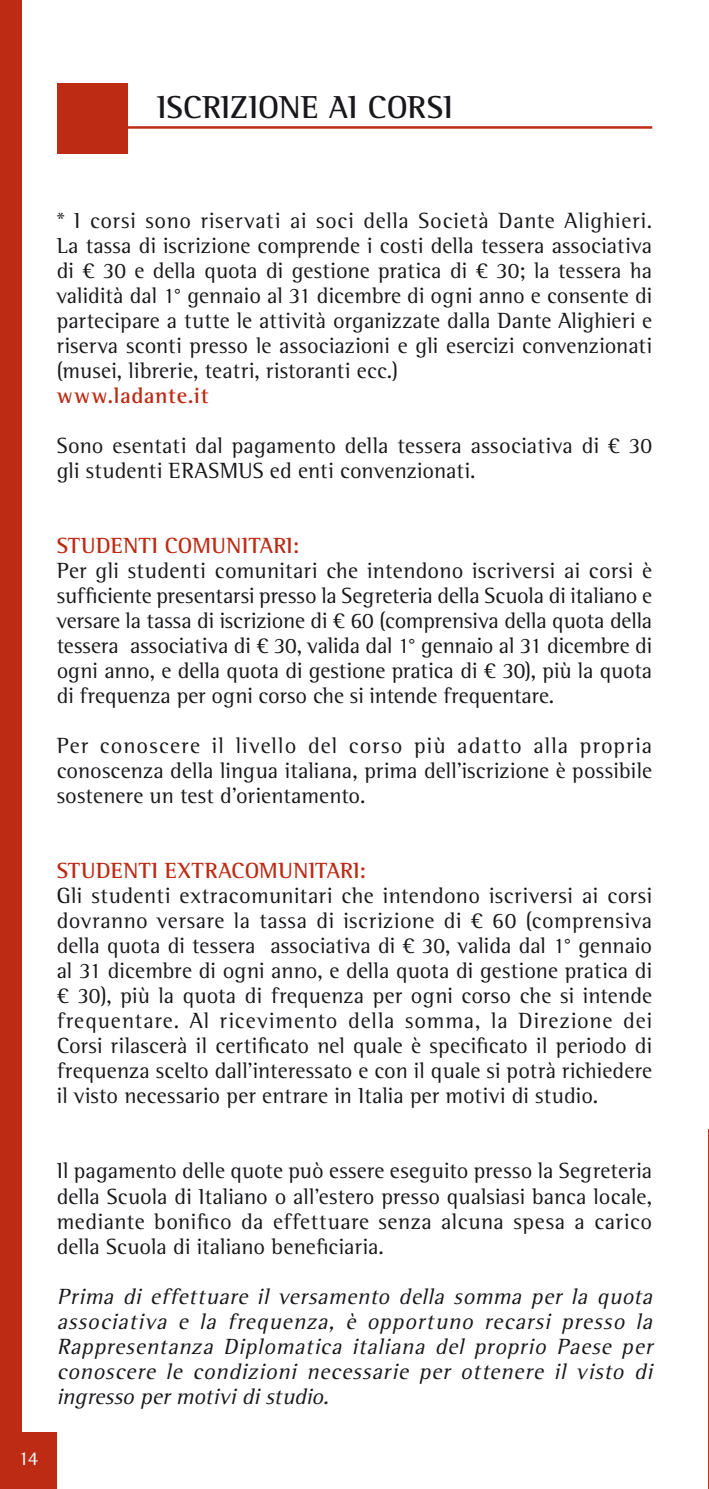
<style>
.page{position:relative;width:709px;height:1489px;background:#fff}
.page>*{position:absolute;margin:0;border:0;box-sizing:border-box;transform-origin:0 0}
.t1{font:700 32.5px "Rotis Semi Serif Std";color:#1a171c}
.t2{font:22.5px/25px "Rotis Semi Serif Std";letter-spacing:.01em;color:#1a171c;text-align:justify}
.t3{font:italic 22.5px/25px "Rotis Semi Serif Std";color:#1a171c;text-align:justify}
.t4{font:700 22.5px "Rotis Semi Serif Std";letter-spacing:.015em;color:#bd2b15}
.t5{font:20px "Rotis Semi Serif Std";color:#fff}
</style>
<div class="page">
<hr style="left:708px;top:1129px;width:1px;height:359px;background:#bd2b15">
<div style="left:57px;top:83px;width:71px;height:71px;background:#bd2b15"></div>
<hr style="left:121px;top:126px;width:531px;height:3px;background:#bd2b15">
<div style="left:0;top:0;width:22px;height:1488px;background:#bd2b15"></div>
<div style="left:0;top:1431px;width:57px;height:57px;background:#bd2b15"></div>
<h1 class="t1" style="left:157px;top:87px;width:297px">ISCRIZIONE AI CORSI</h1>
<p class="t2" style="left:57px;top:208px;width:597px">* I corsi sono riservati ai soci della Società Dante Alighieri.<br>La tassa di iscrizione comprende i costi della tessera associativa di € 30 e della quota di gestione pratica di € 30; la tessera ha validità dal 1° gennaio al 31 dicembre di ogni anno e consente di partecipare a tutte le attività organizzate dalla Dante Alighieri e riserva sconti presso le associazioni e gli esercizi convenzionati (musei, librerie, teatri, ristoranti ecc.)</p>
<p class="t4" style="left:57px;top:382px;width:153px">www.ladante.it</p>
<p class="t2" style="left:57px;top:433px;width:597px">Sono esentati dal pagamento della tessera associativa di € 30 gli studenti ERASMUS ed enti convenzionati.</p>
<p class="t4" style="left:57px;top:532px;width:244px">STUDENTI COMUNITARI:</p>
<p class="t2" style="left:57px;top:558px;width:597px">Per gli studenti comunitari che intendono iscriversi ai corsi è sufficiente presentarsi presso la Segreteria della Scuola di italiano e versare la tassa di iscrizione di € 60 (comprensiva della quota della tessera associativa di € 30, valida dal 1° gennaio al 31 dicembre di ogni anno, e della quota di gestione pratica di € 30), più la quota di frequenza per ogni corso che si intende frequentare.</p>
<p class="t2" style="left:57px;top:733px;width:597px">Per conoscere il livello del corso più adatto alla propria conoscenza della lingua italiana, prima dell’iscrizione è possibile sostenere un test d’orientamento.</p>
<p class="t4" style="left:57px;top:857px;width:311px">STUDENTI EXTRACOMUNITARI:</p>
<p class="t2" style="left:57px;top:883px;width:597px">Gli studenti extracomunitari che intendono iscriversi ai corsi dovranno versare la tassa di iscrizione di € 60 (comprensiva della quota di tessera associativa di € 30, valida dal 1° gennaio al 31 dicembre di ogni anno, e della quota di gestione pratica di € 30), più la quota di frequenza per ogni corso che si intende frequentare. Al ricevimento della somma, la Direzione dei Corsi rilascerà il certificato nel quale è specificato il periodo di frequenza scelto dall’interessato e con il quale si potrà richiedere il visto necessario per entrare in Italia per motivi di studio.</p>
<p class="t5" style="left:18px;top:1446px;width:21px">14</p>
<p class="t2" style="left:57px;top:1158px;width:597px">Il pagamento delle quote può essere eseguito presso la Segreteria della Scuola di Italiano o all’estero presso qualsiasi banca locale, mediante bonifico da effettuare senza alcuna spesa a carico della Scuola di italiano beneficiaria.</p>
<p class="t3" style="left:57px;top:1283px;width:602px">Prima di effettuare il versamento della somma per la quota associativa e la frequenza, è opportuno recarsi presso la Rappresentanza Diplomatica italiana del proprio Paese per conoscere le condizioni necessarie per ottenere il visto di ingresso permotividistudio.</p>
</div>
